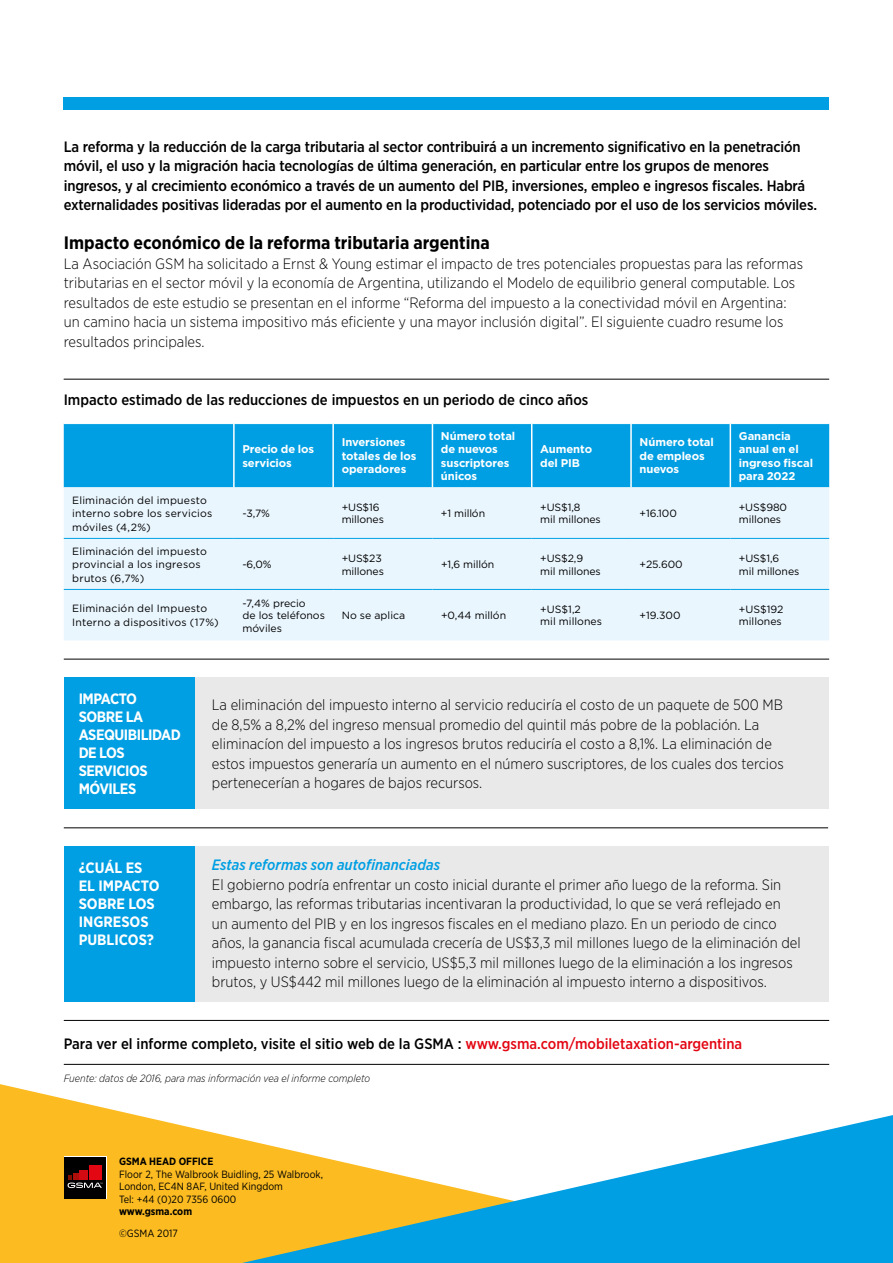
<style>
.page{position:relative;width:893px;height:1263px;background:#fff}
.page>*{position:absolute;margin:0;border:0;box-sizing:border-box;transform-origin:0 0}
.t1{font:700 18px "Gotham Narrow";color:#000}
.t2{font:300 15px/19.5px "Gotham Narrow";color:#000}
.t3{font:500 15px/19.5px "Gotham Narrow";letter-spacing:-.01em;color:#000}
.t4{font:700 15px/18px "Gotham Narrow";letter-spacing:-.03em;color:#fff}
.t5{font:700 15px/18px "Gotham Narrow";color:#fff}
.t6{font:italic 500 15px "Gotham Narrow";color:#009fe3}
.t7{font:700 11.25px/13.5px "Gotham";letter-spacing:-.01em;color:#fff}
.t8{font:10.5px/12.8px "Gotham";color:#000}
.t9{font:10.5px/13.5px "Gotham";letter-spacing:.02em;color:#000}
.t10{font:10.5px/12.6px "Gotham Narrow";color:#000}
.t11{font:italic 300 10.5px "Gotham Narrow";color:#000}
.t12{font:700 10.5px "Gotham Narrow";color:#000}
.s1{color:#e30613}
</style>
<div class="page">
<svg style="left:0;top:1084px;width:242px;height:179px;fill:#fbbb21"></svg>
<svg style="left:242px;top:1115px;width:651px;height:148px"></svg>
<div style="left:64px;top:1157px;width:42px;height:42px;background:#000"></div>
<svg style="left:68px;top:1173px;width:34px;height:15px"></svg>
<div style="left:80px;top:1170px;width:8px;height:10px;background:#d20a11"></div>
<div style="left:89px;top:1165px;width:13px;height:15px;background:#e30613"></div>
<div style="left:64px;top:97px;width:765px;height:12px;background:#009fe3"></div>
<div style="left:64px;top:424px;width:765px;height:63px;background:#009fe3"></div>
<div style="left:64px;top:487px;width:765px;height:153px;background:#eaf6fe"></div>
<hr style="left:233px;top:424px;width:2px;height:63px;background:#fff">
<hr style="left:332px;top:424px;width:2px;height:63px;background:#fff">
<hr style="left:432px;top:424px;width:1px;height:63px;background:#fff">
<hr style="left:531px;top:424px;width:1px;height:63px;background:#fff">
<hr style="left:64px;top:538px;width:170px;height:1px;background:#009fe3">
<hr style="left:234px;top:538px;width:99px;height:1px;background:#009fe3">
<hr style="left:333px;top:538px;width:99px;height:1px;background:#009fe3">
<hr style="left:432px;top:538px;width:100px;height:1px;background:#009fe3">
<hr style="left:532px;top:538px;width:99px;height:1px;background:#009fe3">
<hr style="left:631px;top:538px;width:99px;height:1px;background:#009fe3">
<hr style="left:730px;top:538px;width:99px;height:1px;background:#009fe3">
<hr style="left:64px;top:589px;width:170px;height:1px;background:#009fe3">
<hr style="left:234px;top:589px;width:99px;height:1px;background:#009fe3">
<hr style="left:333px;top:589px;width:99px;height:1px;background:#009fe3">
<hr style="left:432px;top:589px;width:100px;height:1px;background:#009fe3">
<hr style="left:532px;top:589px;width:99px;height:1px;background:#009fe3">
<hr style="left:631px;top:589px;width:99px;height:1px;background:#009fe3">
<hr style="left:730px;top:589px;width:99px;height:1px;background:#009fe3">
<hr style="left:630px;top:424px;width:2px;height:63px;background:#fff">
<hr style="left:730px;top:424px;width:1px;height:63px;background:#fff">
<hr style="left:64px;top:379px;width:765px;height:1px;background:#000">
<div style="left:128px;top:677px;width:701px;height:132px;background:#e9e9e9"></div>
<div style="left:64px;top:677px;width:130px;height:132px;background:#009fe3"></div>
<hr style="left:64px;top:659px;width:765px;height:1px;background:#000">
<hr style="left:64px;top:827px;width:764px;height:1px;background:#000">
<hr style="left:64px;top:1020px;width:765px;height:1px;background:#000">
<hr style="left:64px;top:1064px;width:765px;height:1px;background:#000">
<div style="left:128px;top:846px;width:701px;height:156px;background:#e9e9e9"></div>
<div style="left:64px;top:846px;width:130px;height:156px;background:#009fe3"></div>
<p class="t3" style="left:64px;top:136px;width:755px">La reforma y la reducción de la carga tributaria al sector contribuirá a un incremento significativo en la penetración móvil, el uso y la migración hacia tecnologías de última generación, en particular entre los grupos de menores ingresos, y al crecimiento económico a través de un aumento del PIB, inversiones, empleo e ingresos fiscales. Habrá externalidades positivas lideradas por el aumento en la productividad, potenciado por el uso de los servicios móviles.</p>
<p class="t1" style="left:64px;top:231px;width:427px">Impacto económico de la reforma tributaria argentina</p>
<p class="t2" style="left:64px;top:253px;width:741px">La Asociación GSM ha solicitado a Ernst &amp; Young estimar el impacto de tres potenciales propuestas para las reformas tributarias en el sector móvil y la economía de Argentina, utilizando el Modelo de equilibrio general computable. Los resultados de este estudio se presentan en el informe “Reforma del impuesto a la conectividad móvil en Argentina: un camino hacia un sistema impositivo más eficiente y una mayor inclusión digital”. El siguiente cuadro resume los resultados principales.</p>
<p class="t3" style="left:64px;top:390px;width:526px">Impacto estimado de las reducciones de impuestos en un periodo de cinco años</p>
<p class="t9" style="left:72px;top:493px;width:142px">Eliminación del impuesto interno sobre los servicios móviles (4,2%)</p>
<p class="t9" style="left:72px;top:544px;width:136px">Eliminación del impuesto provincial a los ingresos brutos (6,7%)</p>
<p class="t7" style="left:242px;top:442px;width:73px">Precio de los servicios</p>
<p class="t7" style="left:342px;top:436px;width:76px">Inversiones totales de los operadores</p>
<p class="t7" style="left:441px;top:429px;width:76px">Número total de nuevos suscriptores únicos</p>
<p class="t7" style="left:540px;top:442px;width:53px">Aumento del PIB</p>
<p class="t7" style="left:639px;top:436px;width:76px">Número total de empleos nuevos</p>
<p class="t7" style="left:739px;top:429px;width:76px">Ganancia anual en el ingreso fiscal para 2022</p>
<p class="t8" style="left:242px;top:507px;width:29px">-3,7%</p>
<p class="t8" style="left:342px;top:500px;width:44px">+US$16 millones</p>
<p class="t8" style="left:441px;top:507px;width:46px">+1 millón</p>
<p class="t8" style="left:540px;top:500px;width:62px">+US$1,8<br>mil millones</p>
<p class="t8" style="left:640px;top:507px;width:39px">+16.100</p>
<p class="t8" style="left:739px;top:500px;width:50px">+US$980 millones</p>
<p class="t8" style="left:242px;top:558px;width:31px">-6,0%</p>
<p class="t8" style="left:342px;top:551px;width:44px">+US$23 millones</p>
<p class="t8" style="left:441px;top:558px;width:55px">+1,6 millón</p>
<p class="t8" style="left:540px;top:551px;width:62px">+US$2,9 mil millones</p>
<p class="t8" style="left:640px;top:558px;width:45px">+25.600</p>
<p class="t8" style="left:739px;top:551px;width:62px">+US$1,6<br>mil millones</p>
<p class="t9" style="left:72px;top:602px;width:148px">Eliminación del Impuesto<br>Interno a dispositivos (17%)</p>
<p class="t8" style="left:242px;top:596px;width:84px">-7,4% precio<br>de los teléfonos móviles</p>
<p class="t8" style="left:342px;top:609px;width:65px">No se aplica</p>
<p class="t8" style="left:441px;top:609px;width:67px">+0,44 millón</p>
<p class="t8" style="left:540px;top:603px;width:63px">+US$1,2<br>mil millones</p>
<p class="t8" style="left:640px;top:609px;width:43px">+19.300</p>
<p class="t8" style="left:739px;top:603px;width:46px">+US$192 millones</p>
<p class="t4" style="left:79px;top:690px;width:104px">IMPACTO<br>SOBRE LA<br>ASEQUIBILIDAD<br>DE LOS<br>SERVICIOS<br>MÓVILES</p>
<p class="t5" style="left:79px;top:858px;width:82px">¿CUÁL ES<br>EL IMPACTO<br>SOBRE LOS<br>INGRESOS<br>PUBLICOS?</p>
<p class="t2" style="left:212px;top:695px;width:573px">La eliminación del impuesto interno al servicio reduciría el costo de un paquete de 500 MB de 8,5% a 8,2% del ingreso mensual promedio del quintil más pobre de la población. La eliminacíon del impuesto a los ingresos brutos reduciría el costo a 8,1%. La eliminación de estos impuestos generaría un aumento en el número suscriptores, de los cuales dos tercios pertenecerían a hogares de bajos recursos.</p>
<p class="t6" style="left:212px;top:855px;width:230px">Estas reformas son autofinanciadas</p>
<p class="t2" style="left:212px;top:874px;width:590px">El gobierno podría enfrentar un costo inicial durante el primer año luego de la reforma. Sin embargo, las reformas tributarias incentivaran la productividad, lo que se verá reflejado en<br>un aumento del PIB y en los ingresos fiscales en el mediano plazo. En un periodo de cinco años, la ganancia fiscal acumulada crecería de US$3,3 mil millones luego de la eliminación del impuesto interno sobre el servicio, US$5,3 mil millones luego de la eliminación a los ingresos brutos, y US$442 mil millones luego de la eliminación al impuesto interno a dispositivos.</p>
<p class="t3" style="left:64px;top:1033px;width:680px">Para ver el informe completo, visite el sitio web de la GSMA : <span class="s1">www.gsma.com/mobiletaxation-argentina</span></p>
<p class="t11" style="left:64px;top:1071px;width:308px">Fuente: datos de 2016, para mas información vea el informe completo</p>
<p class="t12" style="left:119px;top:1154px;width:96px">GSMA HEAD OFFICE</p>
<p class="t10" style="left:119px;top:1167px;width:205px">Floor 2, The Walbrook Buidling, 25 Walbrook,<br>London, EC4N 8AF, United Kingdom<br>Tel: +44 (0)20 7356 0600</p>
<p class="t12" style="left:119px;top:1205px;width:75px">www.gsma.com</p>
<p class="t10" style="left:119px;top:1226px;width:60px">©GSMA 2017</p>
</div>
